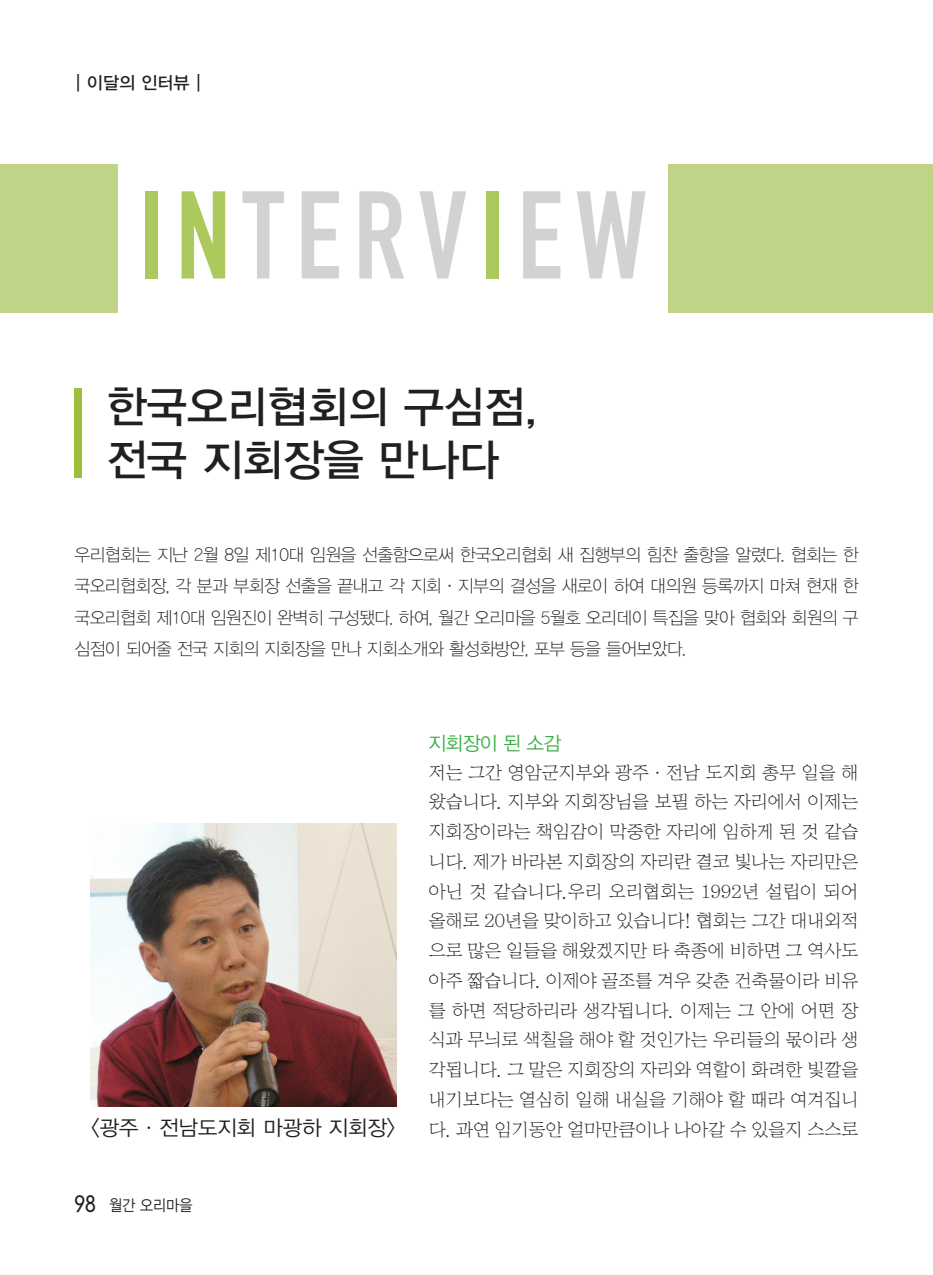
<style>
.page{position:relative;width:933px;height:1275px;background:#fff}
.page>*{position:absolute;margin:0;border:0;box-sizing:border-box;transform-origin:0 0}
.t1{font:122.5px "DIN Engschrift Std";letter-spacing:.1em;color:#d1d2d4}
.t2{font:43.75px "YDIYGO330";color:#231f20}
.t3{font:21px "YDIYGO320";color:#231f20}
.t4{font:19.25px "YDIYGO320";letter-spacing:-.03em;color:#40ae49}
.t5{font:17.5px/29.8px "YDIY Sin";letter-spacing:-.03em;color:#231f20;text-align:justify}
.t6{font:17.5px/31.5px "YDIYGO310";letter-spacing:-.03em;color:#231f20;text-align:justify}
.t7{font:17.5px "YDIYGO330";color:#231f20}
.t8{font:15.75px "YDIYGO320";color:#231f20;scale:.9 1}
.s1{color:#acc95e}
.s2{font-family:"YDIY Sin"}
.s3{font-family:"DIN Neuzeit Grotesk Std";font-weight:300;font-size:22.75px}
</style>
<div class="page">
<div style="left:74px;top:389px;width:8px;height:89px;background:#99bf3b"></div>
<div style="left:668px;top:164px;width:265px;height:148px;background:#bfd486"></div>
<div style="left:0;top:164px;width:117px;height:148px;background:#bfd486"></div>
<img style="left:90px;top:823px;width:306px;height:283px">
<p class="t7" style="left:69px;top:73px;width:139px">┃이달의 인터뷰┃</p>
<p class="t1" style="left:139px;top:164px;width:510px"><span class="s1">IN</span>TERV<span class="s1">I</span>EW</p>
<p class="t2" style="left:107px;top:383px;width:432px">한국오리협회의 구심점,</p>
<p class="t2" style="left:107px;top:435px;width:394px">전국 지회장을 만나다</p>
<p class="t6" style="left:74px;top:539px;width:785px">우리협회는 지난 2월 8일 제10대 임원을 선출함으로써 한국오리협회 새 집행부의 힘찬 출항을 알렸다. 협회는 한 국오리협회장, 각 분과 부회장 선출을 끝내고 각 지회<span class="s2">·</span>지부의 결성을 새로이 하여 대의원 등록까지 마쳐 현재 한 국오리협회 제10대 임원진이 완벽히 구성됐다. 하여, 월간 오리마을 5월호 오리데이 특집을 맞아 협회와 회원의 구 심점이 되어줄 전국 지회의 지회장을 만나 지회소개와 활성화방안, 포부 등을 들어보았다.</p>
<p class="t3" style="left:91px;top:1116px;width:306px">&lt;광주<span class="s2">·</span>전남도지회 마광하 지회장&gt;</p>
<p class="t8" style="left:74px;top:1196px;width:133px"><span class="s3">98</span> 월간 오리마을</p>
<p class="t4" style="left:428px;top:733px;width:134px">지회장이 된 소감</p>
<p class="t5" style="left:428px;top:758px;width:431px">저는 그간 영암군지부와 광주·전남 도지회 총무 일을 해 왔습니다. 지부와 지회장님을 보필 하는 자리에서 이제는 지회장이라는 책임감이 막중한 자리에 임하게 된 것 같습 니다. 제가 바라본 지회장의 자리란 결코 빛나는 자리만은 아닌 것 같습니다.우리 오리협회는 1992년 설립이 되어 올해로 20년을 맞이하고 있습니다! 협회는 그간 대내외적 으로 많은 일들을 해왔겠지만 타 축종에 비하면 그 역사도 아주 짧습니다. 이제야 골조를 겨우 갖춘 건축물이라 비유 를 하면 적당하리라 생각됩니다. 이제는 그 안에 어떤 장 식과 무늬로 색칠을 해야 할 것인가는 우리들의 몫이라 생 각됩니다. 그 말은 지회장의 자리와 역할이 화려한 빛깔을 내기보다는 열심히 일해 내실을 기해야 할 때라 여겨집니 다. 과연 임기동안 얼마만큼이나 나아갈 수 있을지 스스로</p>
</div>
